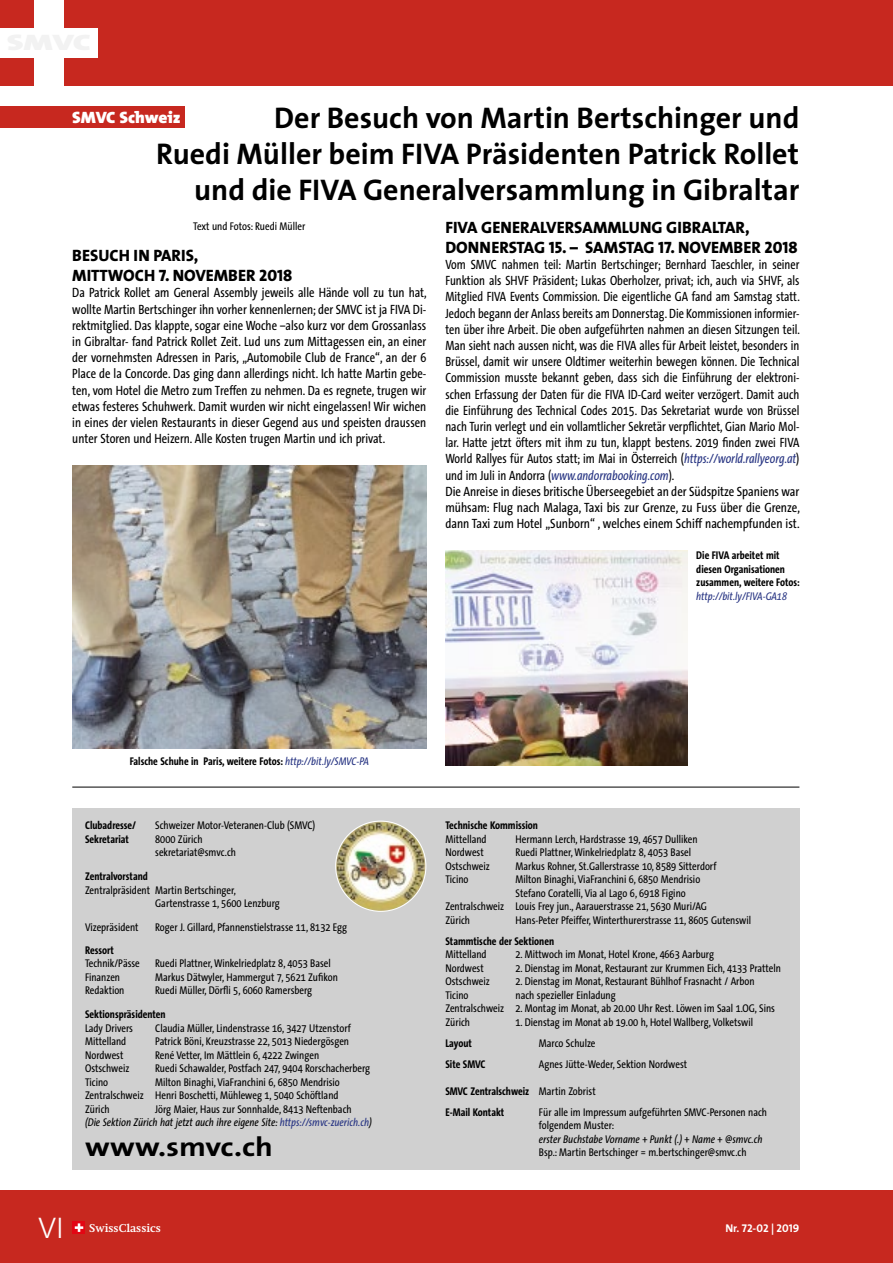
<style>
.page{position:relative;width:893px;height:1263px;background:#fff}
.page>*{position:absolute;margin:0;border:0;box-sizing:border-box;transform-origin:0 0}
.t1{font:700 30px/36px "The Sans";color:#000;text-align:right}
.t2{font:30px "The Sans Light Caps";color:#fff}
.t3{font:700 27px "The Sans";color:#000;scale:1.15 1}
.t4{font:16.5px/19.8px "The Sans Extra Bold Caps";color:#000}
.t5{font:900 16.5px "The Mix";color:#fff;scale:1.05 1}
.t6{font:13.5px/16.2px "The Sans Condensed";color:#000;scale:.95 1}
.t7{font:13.5px/16.2px "The Sans Condensed";color:#000;text-align:justify}
.t8{font:11.25px/13.5px "The Sans Condensed";color:#000}
.t9{font:700 11.25px/13.5px "The Sans Condensed";color:#000}
.t10{font:italic 11.25px/13.5px "The Sans Condensed";color:#000}
.t11{font:italic 11.25px "The Sans Condensed";color:#283583}
.t12{font:700 11.25px "Swift";color:#fff}
.t13{font:11.25px "The Sans Bold Caps";color:#fff}
.s1{font-style:italic;color:#283583}
.s2{font-weight:400;font-style:italic;color:#283583}
.s3{font-style:normal}
.s4{color:#283583}
.s5{font-weight:400}
.s6{font-style:italic}
.s7{font-family:"The Sans";font-weight:700}
</style>
<div class="page">
<div style="left:0;top:0;width:893px;height:85px;background:#c7281f"></div>
<div style="left:34px;top:0;width:30px;height:85px;background:#fff"></div>
<div style="left:0;top:28px;width:98px;height:29px;background:#fff"></div>
<div style="left:0;top:1191px;width:893px;height:72px;background:#c7281f"></div>
<svg style="left:73px;top:1221px;width:12px;height:13px"></svg>
<svg style="left:75px;top:1223px;width:8px;height:9px"></svg>
<div style="left:72px;top:808px;width:727px;height:361px;background:#d0d0d0"></div>
<img style="left:336px;top:821px;width:90px;height:90px;border-radius:45px">
<hr style="left:72px;top:787px;width:727px;height:1px;background:#000">
<div style="left:0;top:106px;width:185px;height:22px;background:#c7281f"></div>
<img style="left:72px;top:466px;width:354px;height:282px">
<img style="left:445px;top:551px;width:243px;height:214px">
<h1 class="t1" style="left:156px;top:99px;width:645px">Der Besuch von Martin Bertschinger und<br>Ruedi Müller beim FIVA Präsidenten Patrick Rollet und die FIVA Generalversammlung in Gibraltar</h1>
<p class="t8" style="left:193px;top:219px;width:113px">Text und Fotos: Ruedi Müller</p>
<h3 class="t4" style="left:72px;top:245px;width:222px">BESUCH IN PARIS,<br>MITTWOCH 7. NOVEMBER 2018</h3>
<p class="t7" style="left:72px;top:285px;width:356px">Da Patrick Rollet am General Assembly jeweils alle Hände voll zu tun hat, wollte Martin Bertschinger ihn vorher kennenlernen; der SMVC ist ja FIVA Di&shy;rektmitglied. Das klappte, sogar eine Woche –also kurz vor dem Grossanlass in Gibraltar- fand Patrick Rollet Zeit. Lud uns zum Mittagessen ein, an einer der vornehmsten Adressen in Paris, „Automobile Club de France“, an der 6<br>Place de la Concorde. Das ging dann allerdings nicht. Ich hatte Martin gebe&shy;ten, vom Hotel die Metro zum Treffen zu nehmen. Da es regnete, trugen wir etwas festeres Schuhwerk. Damit wurden wir nicht eingelassen! Wir wichen in eines der vielen Restaurants in dieser Gegend aus und speisten draussen unter Storen und Heizern. Alle Kosten trugen Martin und ich privat.</p>
<h3 class="t5" style="left:72px;top:103px;width:105px">SMVC Schweiz</h3>
<h3 class="t4" style="left:445px;top:217px;width:354px">FIVA GENERALVERSAMMLUNG GIBRALTAR,<br>DONNERSTAG 15. – SAMSTAG 17. NOVEMBER 2018</h3>
<p class="t6" style="left:445px;top:257px;width:375px">Vom SMVC nahmen teil: Martin Bertschinger; Bernhard Taeschler, in seiner Funktion als SHVF Präsident; Lukas Oberholzer, privat; ich, auch via SHVF, als Mitglied FIVA Events Commission. Die eigentliche GA fand am Samstag statt.<br>Jedoch begann der Anlass bereits am Donnerstag. Die Kommissionen informier&shy;ten über ihre Arbeit. Die oben aufgeführten nahmen an diesen Sitzungen teil.<br>Man sieht nach aussen nicht, was die FIVA alles für Arbeit leistet, besonders in Brüssel, damit wir unsere Oldtimer weiterhin bewegen können. Die Technical Commission musste bekannt geben, dass sich die Einführung der elektroni&shy;schen Erfassung der Daten für die FIVA ID-Card weiter verzögert. Damit auch die Einführung des Technical Codes 2015. Das Sekretariat wurde von Brüssel nach Turin verlegt und ein vollamtlicher Sekretär verpflichtet, Gian Mario Mol&shy;lar. Hatte jetzt öfters mit ihm zu tun, klappt bestens. 2019 finden zwei FIVA World Rallyes für Autos statt; im Mai in Österreich (<span class="s1">https://world.rallyeorg.at</span>) und im Juli in Andorra (<span class="s1">www.andorrabooking.com</span>).<br>Die Anreise in dieses britische Überseegebiet an der Südspitze Spaniens war mühsam: Flug nach Malaga, Taxi bis zur Grenze, zu Fuss über die Grenze, dann Taxi zum Hotel „Sunborn“ , welches einem Schiff nachempfunden ist.</p>
<p class="t9" style="left:130px;top:755px;width:241px">Falsche Schuhe in Paris, weitere Fotos: <span class="s2">http://bit.ly/SMVC-PA</span></p>
<p class="t9" style="left:85px;top:819px;width:53px">Clubadresse/</p>
<p class="t8" style="left:155px;top:819px;width:162px">Schweizer Motor-Veteranen-Club (SMVC)</p>
<p class="t9" style="left:85px;top:832px;width:45px">Sekretariat</p>
<p class="t8" style="left:155px;top:832px;width:82px">8000 Zürich sekretariat@smvc.ch</p>
<p class="t9" style="left:85px;top:870px;width:64px">Zentralvorstand</p>
<p class="t8" style="left:155px;top:883px;width:126px;text-indent:-70px">Zentralpräsident Martin Bertschinger,<br>Gartenstrasse 1, 5600 Lenzburg</p>
<p class="t8" style="left:85px;top:921px;width:55px">Vizepräsident</p>
<p class="t8" style="left:155px;top:921px;width:194px">Roger J. Gillard, Pfannenstielstrasse 11, 8132 Egg</p>
<p class="t9" style="left:85px;top:943px;width:30px">Ressort</p>
<p class="t8" style="left:85px;top:957px;width:56px">Technik/Pässe</p>
<p class="t8" style="left:155px;top:957px;width:177px">Ruedi Plattner, Winkelriedplatz 8, 4053 Basel</p>
<p class="t8" style="left:85px;top:970px;width:37px">Finanzen</p>
<p class="t8" style="left:155px;top:970px;width:184px">Markus Dätwyler, Hammergut 7, 5621 Zufikon</p>
<p class="t8" style="left:85px;top:984px;width:41px">Redaktion</p>
<p class="t8" style="left:155px;top:984px;width:158px">Ruedi Müller, Dörfli 5, 6060 Ramersberg</p>
<p class="t9" style="left:85px;top:1008px;width:82px">Sektionspräsidenten</p>
<p class="t8" style="left:85px;top:1021px;width:50px">Lady Drivers</p>
<p class="t8" style="left:155px;top:1021px;width:197px">Claudia Müller, Lindenstrasse 16, 3427 Utzenstorf</p>
<p class="t8" style="left:85px;top:1035px;width:43px">Mittelland</p>
<p class="t8" style="left:155px;top:1035px;width:195px">Patrick Böni, Kreuzstrasse 22, 5013 Niedergösgen</p>
<p class="t8" style="left:85px;top:1048px;width:40px">Nordwest</p>
<p class="t8" style="left:155px;top:1048px;width:165px">René Vetter, Im Mättlein 6, 4222 Zwingen</p>
<p class="t8" style="left:85px;top:1062px;width:46px">Ostschweiz</p>
<p class="t8" style="left:155px;top:1062px;width:217px">Ruedi Schawalder, Postfach 247, 9404 Rorschacherberg</p>
<p class="t8" style="left:85px;top:1075px;width:25px">Ticino</p>
<p class="t8" style="left:85px;top:1075px;width:256px;text-indent:70px">Milton Binaghi, ViaFranchini 6, 6850 Mendrisio<br>Zentralschweiz Henri Boschetti, Mühleweg 1, 5040 Schöftland<br>Zürich</p>
<p class="t10" style="left:85px;top:1102px;width:288px;text-indent:70px"><span class="s3">Jörg Maier, Haus zur Sonnhalde, 8413 Neftenbach<br></span>(Die Sektion Zürich hat jetzt auch ihre eigene Site: <span class="s4">https://smvc-zuerich.ch</span>)</p>
<h2 class="t3" style="left:85px;top:1124px;width:165px">www.smvc.ch</h2>
<p class="t9" style="left:696px;top:549px;width:105px">Die FIVA arbeitet mit diesen Organisationen zusammen, weitere Fotos:</p>
<p class="t11" style="left:696px;top:590px;width:92px">http://bit.ly/FIVA-GA18</p>
<p class="t9" style="left:445px;top:819px;width:94px">Technische Kommission</p>
<p class="t8" style="left:445px;top:832px;width:43px">Mittelland</p>
<p class="t8" style="left:516px;top:832px;width:184px">Hermann Lerch, Hardstrasse 19, 4657 Dulliken</p>
<p class="t8" style="left:445px;top:846px;width:40px">Nordwest</p>
<p class="t8" style="left:516px;top:846px;width:177px">Ruedi Plattner, Winkelriedplatz 8, 4053 Basel</p>
<p class="t8" style="left:445px;top:859px;width:46px">Ostschweiz</p>
<p class="t8" style="left:516px;top:859px;width:202px">Markus Rohner, St.Gallerstrasse 10, 8589 Sitterdorf</p>
<p class="t8" style="left:445px;top:873px;width:25px">Ticino</p>
<p class="t8" style="left:516px;top:873px;width:186px">Milton Binaghi, ViaFranchini 6, 6850 Mendrisio</p>
<p class="t8" style="left:516px;top:886px;width:172px">Stefano Coratelli, Via al Lago 6, 6918 Figino</p>
<p class="t8" style="left:445px;top:900px;width:263px">Zentralschweiz Louis Frey jun., Aarauerstrasse 21, 5630 Muri/AG</p>
<p class="t8" style="left:445px;top:913px;width:26px">Zürich</p>
<p class="t8" style="left:516px;top:913px;width:237px">Hans-Peter Pfeiffer, Winterthurerstrasse 11, 8605 Gutenswil</p>
<p class="t9" style="left:445px;top:934px;width:110px">Stammtische der Sektionen</p>
<p class="t8" style="left:445px;top:948px;width:43px">Mittelland</p>
<p class="t8" style="left:516px;top:948px;width:200px">2. Mittwoch im Monat, Hotel Krone, 4663 Aarburg</p>
<p class="t8" style="left:445px;top:961px;width:40px">Nordwest</p>
<p class="t8" style="left:516px;top:961px;width:267px">2. Dienstag im Monat, Restaurant zur Krummen Eich, 4133 Pratteln</p>
<p class="t8" style="left:445px;top:975px;width:46px">Ostschweiz</p>
<p class="t8" style="left:516px;top:975px;width:241px">2. Dienstag im Monat, Restaurant Bühlhof Frasnacht / Arbon</p>
<p class="t8" style="left:445px;top:988px;width:25px">Ticino</p>
<p class="t8" style="left:445px;top:988px;width:331px;text-indent:70px">nach spezieller Einladung<br>Zentralschweiz 2. Montag im Monat, ab 20.00 Uhr Rest. Löwen im Saal 1.OG, Sins<br>Zürich</p>
<p class="t8" style="left:516px;top:1015px;width:239px">1. Dienstag im Monat ab 19.00 h, Hotel Wallberg, Volketswil</p>
<p class="t9" style="left:445px;top:1036px;width:28px">Layout</p>
<p class="t8" style="left:539px;top:1036px;width:58px">Marco Schulze</p>
<p class="t9" style="left:445px;top:1057px;width:42px">Site SMVC</p>
<p class="t8" style="left:539px;top:1057px;width:150px">Agnes Jütte-Weder, Sektion Nordwest</p>
<p class="t9" style="left:445px;top:1080px;width:152px;line-height:21px">SMVC Zentralschweiz <span class="s5">Martin Zobrist<br></span>E-Mail Kontakt</p>
<p class="t8" style="left:539px;top:1105px;width:230px">Für alle im Impressum aufgeführten SMVC-Personen nach folgendem Muster:<br><span class="s6">erster Buchstabe Vorname</span> + <span class="s6">Punkt (.)</span> + <span class="s6">Name</span> + <span class="s6">@smvc.ch </span>Bsp.: Martin Bertschinger = m.bertschinger@smvc.ch</p>
<h1 class="t2" style="left:38px;top:1203px;width:27px">VI</h1>
<p class="t12" style="left:89px;top:1221px;width:73px">SwissClassics</p>
<p class="t13" style="left:725px;top:1219px;width:76px"><span class="s7">Nr.</span> 72-02 | 2019</p>
</div>
